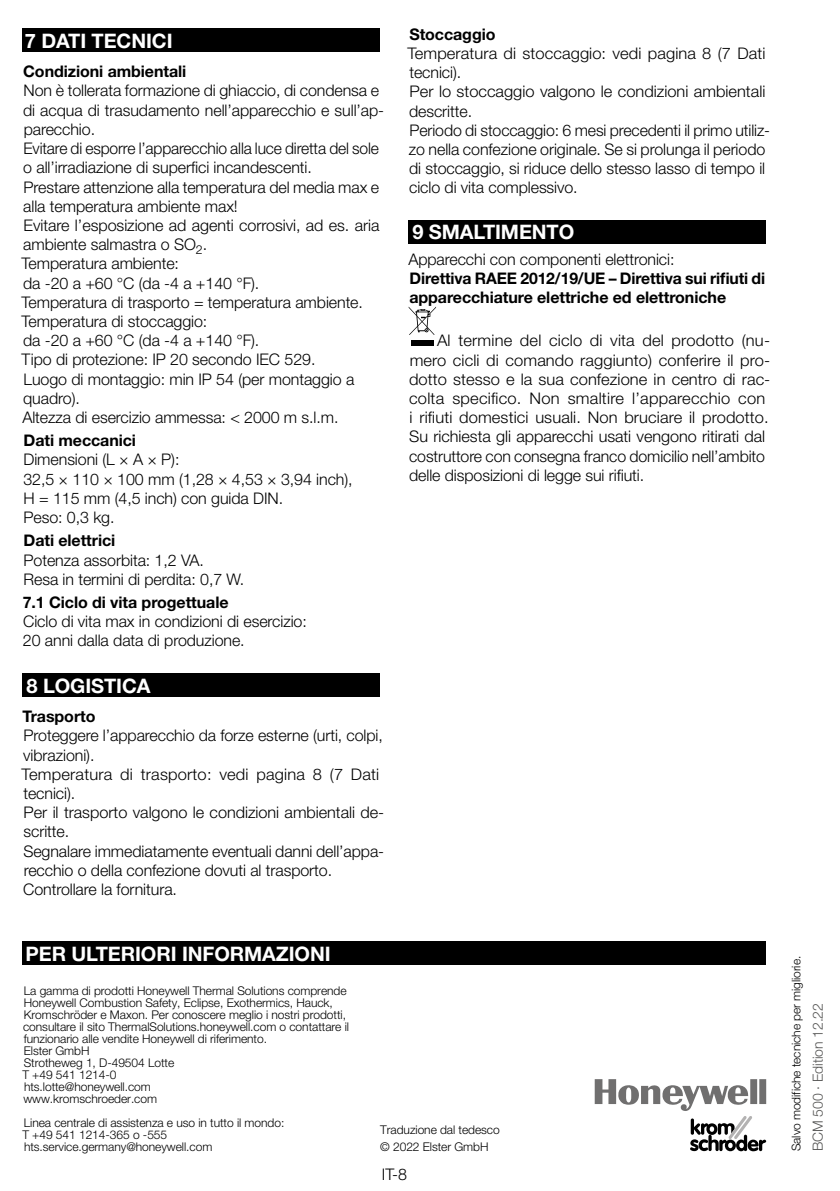
<style>
.page{position:relative;width:840px;height:1191px;background:#fff}
.page>*{position:absolute;margin:0;border:0;box-sizing:border-box;transform-origin:0 0}
.t1{font:700 20px "Helvetica Neue LT Pro";letter-spacing:-.005em;color:#fff}
.t2{font:300 16px/19.2px "Helvetica Neue LT Pro";letter-spacing:-.005em;color:#000}
.t3{font:700 16px/19.2px "Helvetica Neue LT Pro";letter-spacing:-.005em;color:#000}
.t4{font:300 14px "Helvetica Neue LT Pro";letter-spacing:-.005em;color:#575756}
.t5{font:300 12px/12px "Helvetica Neue LT Pro";letter-spacing:-.005em;color:#000}
</style>
<div class="page">
<div style="left:23px;top:28px;width:357px;height:24px;background:#000"></div>
<div style="left:23px;top:673px;width:357px;height:24px;background:#000"></div>
<div style="left:408px;top:220px;width:357px;height:24px;background:#000"></div>
<div style="left:410px;top:341px;width:23px;height:5px;background:#000"></div>
<svg style="left:408px;top:307px;width:28px;height:28px"></svg>
<svg style="left:594px;top:1079px;width:171px;height:72px"></svg>
<div style="left:23px;top:941px;width:742px;height:24px;background:#000"></div>
<p class="t1" style="left:25px;top:28px;width:94px">7 DATI TECN</p>
<p class="t1" style="left:146px;top:28px;width:28px">ICI</p>
<p class="t3" style="left:23px;top:62px;width:165px">Condizioni ambientali</p>
<p class="t2" style="left:22px;top:81px;width:364px">Non è tollerata formazione di ghiaccio, di condensa e di acqua di trasudamento nell’apparecchio e sull’ap&shy;parecchio.<br>Evitare di esporre l’apparecchio alla luce diretta del sole o all’irradiazione di superfici incandescenti.<br>Prestare attenzione alla temperatura del media max e alla temperatura ambiente max!<br>Evitare l’esposizione ad agenti corrosivi, ad es. aria ambiente salmastra o SO<sub>2</sub>.<br>Temperatura ambiente:<br>da -20 a +60 °C (da -4 a +140 °F).<br>Temperatura di trasporto = temperatura ambiente.<br>Temperatura di stoccaggio:<br>da -20 a +60 °C (da -4 a +140 °F).<br>Tipo di protezione: IP 20 secondo IEC 529.<br>Luogo di montaggio: min IP 54 (per montaggio a quadro).<br>Altezza di esercizio ammessa: &lt; 2000 m s.l.m.</p>
<p class="t3" style="left:24px;top:430px;width:114px">Dati meccanici</p>
<p class="t2" style="left:23px;top:450px;width:330px">Dimensioni (L × A × P):<br>32,5 × 110 × 100 mm (1,28 × 4,53 × 3,94 inch),<br>H = 115 mm (4,5 inch) con guida DIN.<br>Peso: 0,3 kg.</p>
<p class="t3" style="left:24px;top:531px;width:93px">Dati elettrici</p>
<p class="t2" style="left:24px;top:550px;width:222px">Potenza assorbita: 1,2 VA.<br>Resa in termini di perdita: 0,7 W.</p>
<p class="t3" style="left:23px;top:592px;width:207px">7.1 Ciclo di vita progettuale</p>
<p class="t2" style="left:23px;top:611px;width:285px">Ciclo di vita max in condizioni di esercizio:<br>20 anni dalla data di produzione.</p>
<p class="t1" style="left:27px;top:673px;width:125px">8 LOGISTICA</p>
<p class="t3" style="left:23px;top:706px;width:74px">Trasporto</p>
<p class="t2" style="left:22px;top:725px;width:364px">Proteggere l’apparecchio da forze esterne (urti, colpi, vibrazioni).<br>Temperatura di trasporto: vedi pagina 8 (7 Dati tecnici).<br>Per il trasporto valgono le condizioni ambientali de&shy;scritte.<br>Segnalare immediatamente eventuali danni dell’appa&shy;recchio o della confezione dovuti al trasporto.<br>Controllare la fornitura.</p>
<p class="t1" style="left:26px;top:941px;width:306px">PER ULTERIORI INFORMAZIONI</p>
<p class="t3" style="left:409px;top:24px;width:88px">Stoccaggio</p>
<p class="t2" style="left:407px;top:43px;width:364px">Temperatura di stoccaggio: vedi pagina 8 (7 Dati tecnici).<br>Per lo stoccaggio valgono le condizioni ambientali descritte.<br>Periodo di stoccaggio: 6 mesi precedenti il primo utiliz&shy;zo nella confezione originale. Se si prolunga il periodo di stoccaggio, si riduce dello stesso lasso di tempo il ciclo di vita complessivo.</p>
<p class="t1" style="left:412px;top:220px;width:163px">9 SMALTIMENTO</p>
<p class="t2" style="left:408px;top:249px;width:267px">Apparecchi con componenti elettronici:</p>
<p class="t3" style="left:409px;top:268px;width:357px">Direttiva RAEE 2012/19/UE – Direttiva sui rifiuti di apparecchiature elettriche ed elettroniche</p>
<p class="t2" style="left:409px;top:331px;width:362px;text-indent:28px">Al termine del ciclo di vita del prodotto (nu&shy;mero cicli di comando raggiunto) conferire il pro&shy;dotto stesso e la sua confezione in centro di rac&shy;colta specifico. Non smaltire l’apparecchio con i rifiuti domestici usuali. Non bruciare il prodotto.<br>Su richiesta gli apparecchi usati vengono ritirati dal costruttore con consegna franco domicilio nell’ambito delle disposizioni di legge sui rifiuti.</p>
<p class="t5" style="left:22px;top:984px;width:328px">La gamma di prodotti Honeywell Thermal Solutions comprende Honeywell Combustion Safety, Eclipse, Exothermics, Hauck, Kromschröder e Maxon. Per conoscere meglio i nostri prodotti, consultare il sito ThermalSolutions.honeywell.com o contattare il funzionario alle vendite Honeywell di riferimento.<br>Elster GmbH<br>Strotheweg 1, D-49504 Lotte<br>T +49 541 1214-0<br>hts.lotte@honeywell.com<br>www.kromschroeder.com</p>
<p class="t5" style="left:22px;top:1116px;width:263px">Linea centrale di assistenza e uso in tutto il mondo:<br>T +49 541 1214-365 o -555 hts.service.germany@honeywell.com</p>
<p class="t5" style="left:380px;top:1123px;width:121px">Traduzione dal tedesco</p>
<p class="t5" style="left:380px;top:1140px;width:110px">© 2022 Elster GmbH</p>
<p class="t2" style="left:382px;top:1164px;width:26px">IT-8</p>
<p class="t5" style="left:789px;top:1151px;width:197px;rotate:-90deg">Salvo modifiche tecniche per migliorie.</p>
<p class="t4" style="left:809px;top:1151px;width:150px;rotate:-90deg">BCM 500 · Edition 12.22</p>
</div>
